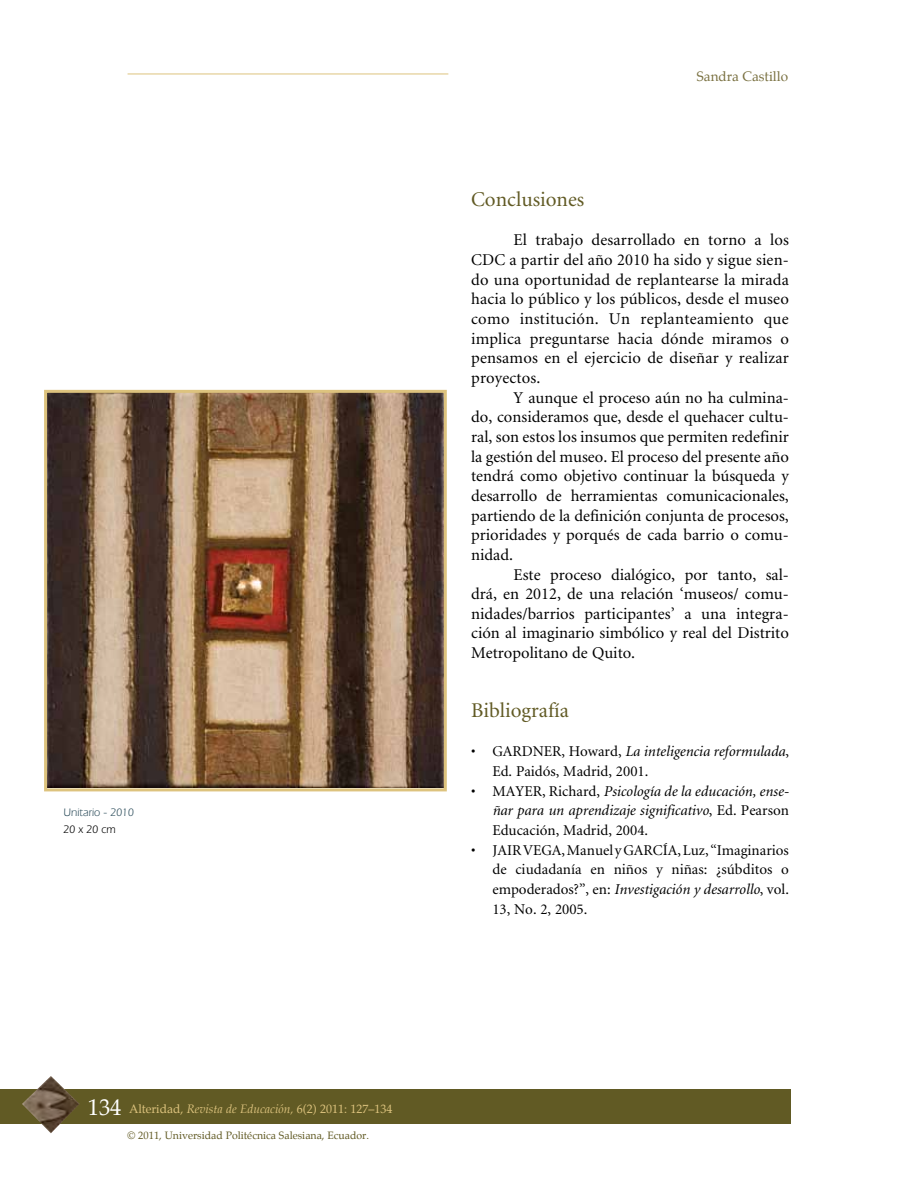
<style>
.page{position:relative;width:918px;height:1188px;background:#fff}
.page>*{position:absolute;margin:0;border:0;box-sizing:border-box;transform-origin:0 0}
.t1{font:21px "Minion";color:#615a24}
.t2{font:16.5px/19.6px "Minion";color:#000;text-align:justify}
.t3{font:15px/19.6px "Minion";color:#000}
.t4{font:italic 15px/19.6px "Minion";color:#000;text-align:justify}
.t5{font:13.5px "Palatino";color:#797040}
.t6{font:12px "Palatino";color:#ddc37e}
.t7{font:11.25px "Eras IT Cby BT";color:#30505e}
.t8{font:11.25px "Eras IT Cby BT";color:#000}
.t9{font:10.5px "Palatino";color:#615a24}
.s1{font-size:22.5px;color:#fff}
.s2{font-style:italic}
.s3{font-style:normal}
</style>
<div class="page">
<hr style="left:128px;top:74px;width:320px;height:1px;background:#ddc37e">
<div style="left:0;top:1090px;width:791px;height:34px;background:#615a24"></div>
<img style="left:22px;top:1076px;width:58px;height:57px">
<img style="left:48px;top:394px;width:395px;height:393px">
<div style="left:44px;top:390px;width:403px;height:401px;border:3px solid #ddc37e"></div>
<p class="t7" style="left:64px;top:806px;width:72px">Unitario - 2010</p>
<p class="t8" style="left:64px;top:822px;width:54px">20 x 20 cm</p>
<p class="t6" style="left:88px;top:1099px;width:306px"><span class="s1">134</span> Alteridad, <span class="s2">Revista de Educación,</span> 6(2) 2011: 127–134</p>
<p class="t9" style="left:128px;top:1127px;width:243px">© 2011, Universidad Politécnica Salesiana, Ecuador.</p>
<p class="t5" style="left:697px;top:65px;width:93px">Sandra Castillo</p>
<p class="t1" style="left:471px;top:189px;width:115px">Conclusiones</p>
<p class="t2" style="left:471px;top:231px;width:319px;text-indent:43px">El trabajo desarrollado en torno a los CDC a partir del año 2010 ha sido y sigue sien&shy;do una oportunidad de replantearse la mirada hacia lo público y los públicos, desde el museo como institución. Un replanteamiento que implica preguntarse hacia dónde miramos o pensamos en el ejercicio de diseñar y realizar proyectos.</p>
<p class="t2" style="left:471px;top:388px;width:319px;text-indent:43px">Y aunque el proceso aún no ha culmina&shy;do, consideramos que, desde el quehacer cultu&shy;ral, son estos los insumos que permiten redefinir la gestión del museo. El proceso del presente año tendrá como objetivo continuar la búsqueda y desarrollo de herramientas comunicacionales, partiendo de la definición conjunta de procesos, prioridades y porqués de cada barrio o comu&shy;nidad.</p>
<p class="t2" style="left:471px;top:565px;width:319px;text-indent:43px">Este proceso dialógico, por tanto, sal&shy;drá, en 2012, de una relación ‘museos/ comu&shy;nidades/barrios participantes’ a una integra&shy;ción al imaginario simbólico y real del Distrito Metropolitano de Quito.</p>
<p class="t1" style="left:471px;top:700px;width:99px">Bibliografía</p>
<p class="t3" style="left:492px;top:742px;width:298px;text-indent:-21px">• GARDNER, Howard, <span class="s2">La inteligencia reformulada</span>,<br>Ed. Paidós, Madrid, 2001.</p>
<p class="t4" style="left:492px;top:782px;width:298px;text-indent:-21px"><span class="s3">• MAYER, Richard,</span> Psicología de la educación, ense&shy;ñar para un aprendizaje significativo<span class="s3">, Ed. Pearson Educación, Madrid, 2004.</span></p>
<p class="t3" style="left:492px;top:841px;width:298px;text-align:justify;text-indent:-21px">• JAIR VEGA, Manuel y GARCÍA, Luz, “Imaginarios de ciudadanía en niños y niñas: ¿súbditos o empoderados?”, en: <span class="s2">Investigación y desarrollo</span>, vol.<br>13, No. 2, 2005.</p>
</div>
